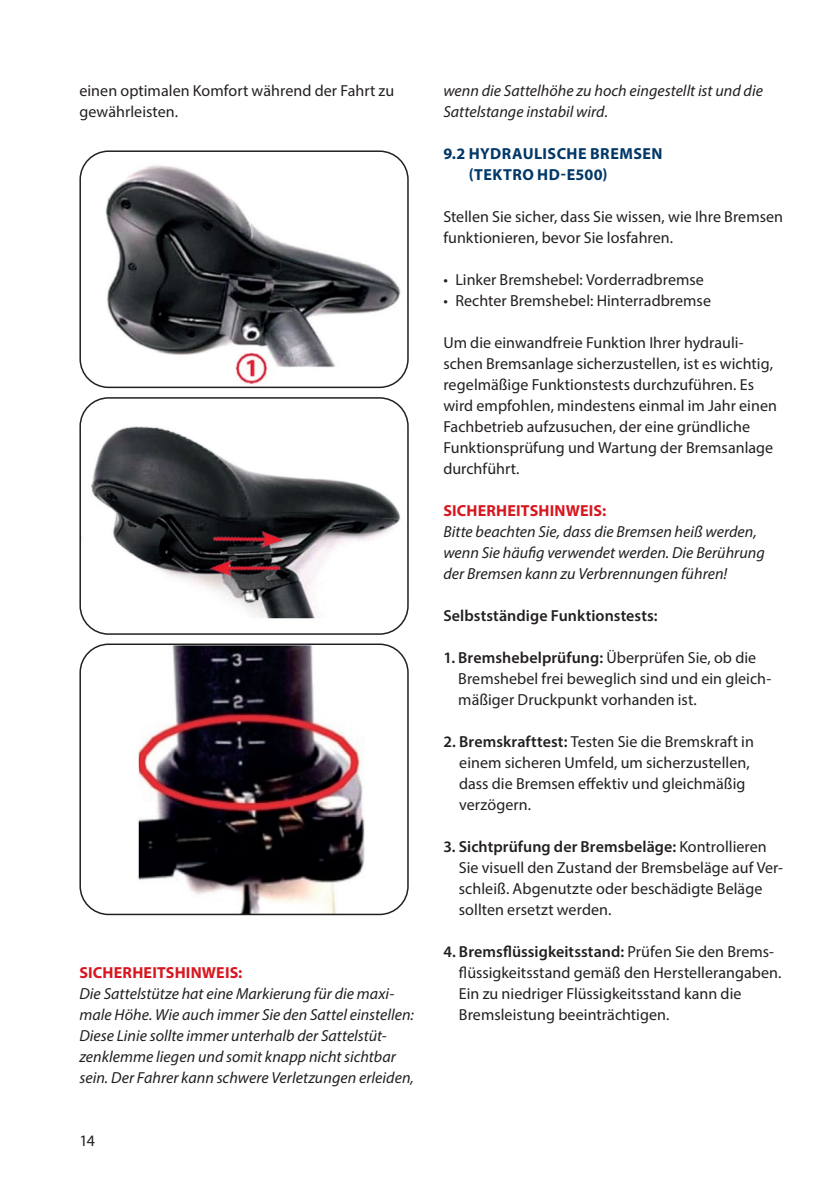
<style>
.page{position:relative;width:840px;height:1191px;background:#fff}
.page>*{position:absolute;margin:0;border:0;box-sizing:border-box;transform-origin:0 0}
.t1{font:16px/21px "Myriad Pro";letter-spacing:.005em;color:#231f20}
.t2{font:italic 16px/21px "Myriad Pro";color:#231f20}
.t3{font:700 16px "Myriad Pro";letter-spacing:.01em;color:#d7171f}
.t4{font:700 16px/21px "Myriad Pro";letter-spacing:.03em;color:#003867}
.t5{font:600 16px "Myriad Pro";letter-spacing:.005em;color:#231f20}
.s1{font-weight:600}
</style>
<div class="page">
<img style="left:95px;top:154px;width:313px;height:233px">
<div style="left:79px;top:150px;width:329px;height:238px;border:2px solid #231f20;border-radius:28px"></div>
<img style="left:82px;top:418px;width:325px;height:214px">
<div style="left:79px;top:397px;width:329px;height:238px;border:2px solid #231f20;border-radius:28px"></div>
<img style="left:82px;top:646px;width:283px;height:267px">
<div style="left:79px;top:643px;width:329px;height:272px;border:2px solid #231f20;border-radius:28px"></div>
<p class="t1" style="left:79px;top:80px;width:316px">einen optimalen Komfort während der Fahrt zu gewährleisten.</p>
<p class="t3" style="left:79px;top:962px;width:164px">SICHERHEITSHINWEIS:</p>
<p class="t2" style="left:79px;top:983px;width:336px">Die Sattelstütze hat eine Markierung für die maxi&shy;male Höhe. Wie auch immer Sie den Sattel einstellen:<br>Diese Linie sollte immer unterhalb der Sattelstüt&shy;zenklemme liegen und somit knapp nicht sichtbar sein. Der Fahrer kann schwere Verletzungen erleiden,</p>
<p class="t1" style="left:79px;top:1130px;width:17px">14</p>
<p class="t2" style="left:443px;top:80px;width:321px">wenn die Sattelhöhe zu hoch eingestellt ist und die<br>Sattelstange instabil wird.</p>
<p class="t4" style="left:468px;top:142px;width:195px;text-indent:-25px">9.2 HYDRAULISCHE BREMSEN (TEKTRO HD-E500)</p>
<p class="t1" style="left:443px;top:206px;width:341px">Stellen Sie sicher, dass Sie wissen, wie Ihre Bremsen funktionieren, bevor Sie losfahren.</p>
<p class="t1" style="left:443px;top:269px;width:262px">• Linker Bremshebel: Vorderradbremse</p>
<p class="t1" style="left:443px;top:290px;width:269px">• Rechter Bremshebel: Hinterradbremse</p>
<p class="t1" style="left:443px;top:332px;width:335px">Um die einwandfreie Funktion Ihrer hydrauli&shy;schen Bremsanlage sicherzustellen, ist es wichtig, regelmäßige Funktionstests durchzuführen. Es wird empfohlen, mindestens einmal im Jahr einen Fachbetrieb aufzusuchen, der eine gründliche Funktionsprüfung und Wartung der Bremsanlage durchführt.</p>
<p class="t3" style="left:443px;top:500px;width:164px">SICHERHEITSHINWEIS:</p>
<p class="t2" style="left:443px;top:521px;width:323px">Bitte beachten Sie, dass die Bremsen heiß werden, wenn Sie häufig verwendet werden. Die Berührung der Bremsen kann zu Verbrennungen führen!</p>
<p class="t5" style="left:443px;top:605px;width:216px">Selbstständige Funktionstests:</p>
<p class="t1" style="left:458px;top:647px;width:314px;text-indent:-15px"><span class="s1">1. Bremshebelprüfung:</span> Überprüfen Sie, ob die<br>Bremshebel frei beweglich sind und ein gleich&shy;mäßiger Druckpunkt vorhanden ist.</p>
<p class="t1" style="left:459px;top:731px;width:296px;text-indent:-16px"><span class="s1">2. Bremskrafttest:</span> Testen Sie die Bremskraft in einem sicheren Umfeld, um sicherzustellen, dass die Bremsen effektiv und gleichmäßig verzögern.</p>
<p class="t1" style="left:458px;top:836px;width:325px;text-indent:-16px"><span class="s1">3. Sichtprüfung der Bremsbeläge:</span> Kontrollieren Sie visuell den Zustand der Bremsbeläge auf Ver&shy;schleiß. Abgenutzte oder beschädigte Beläge sollten ersetzt werden.</p>
<p class="t1" style="left:458px;top:941px;width:324px;text-indent:-16px"><span class="s1">4. Bremsflüssigkeitsstand:</span> Prüfen Sie den Brems&shy;flüssigkeitsstand gemäß den Herstellerangaben.<br>Ein zu niedriger Flüssigkeitsstand kann die Bremsleistung beeinträchtigen.</p>
</div>
